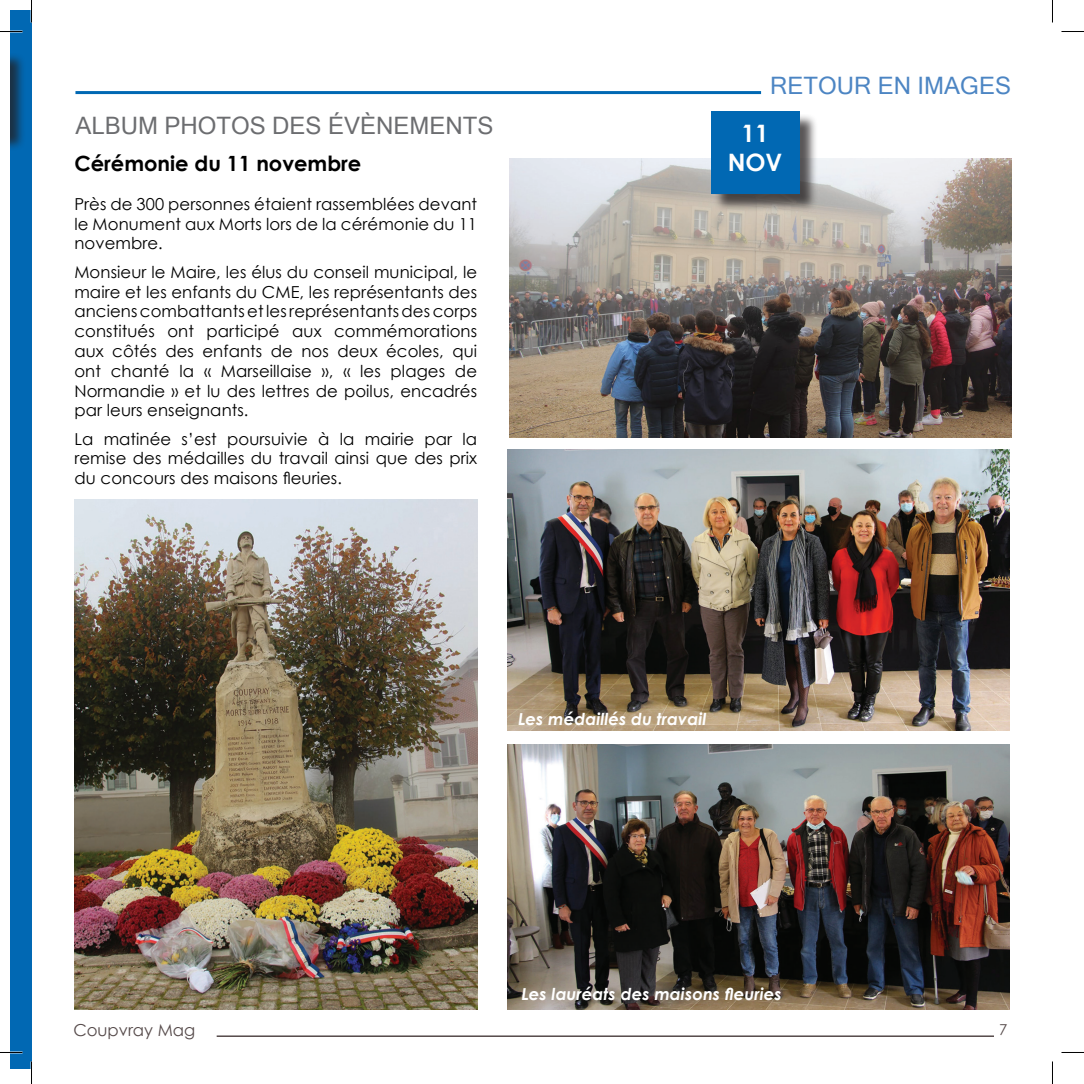
<style>
.page{position:relative;width:1084px;height:1084px;background:#fff}
.page>*{position:absolute;margin:0;border:0;box-sizing:border-box;transform-origin:0 0}
.t1{font:24px "Microsoft Sans Serif";color:#6c6d70}
.t2{font:24px "Microsoft Sans Serif";color:#4c85c3}
.t3{font:700 24px/28.8px "Century Gothic";color:#fff;text-align:center}
.t4{font:700 21px "Century Gothic";color:#000}
.t5{font:16.5px/19.8px "Century Gothic";letter-spacing:.005em;color:#000;text-align:justify}
.t6{font:italic 700 16.5px "Century Gothic";letter-spacing:.005em;color:#fff}
.t7{font:16.5px "Century Gothic";color:#554a4a}
.t8{font:15px "Century Gothic";color:#554a4a}
</style>
<div class="page">
<hr style="left:217px;top:1035px;width:777px;height:1px;background:#554a4a">
<hr style="left:75px;top:91px;width:686px;height:3px;background:#0168b3">
<div style="left:10px;top:10px;width:22px;height:1058px;background:#0168b3"></div>
<div style="left:10px;top:52px;width:16px;height:99px;background:#231f20;opacity:.75"></div>
<img style="left:508px;top:744px;width:501px;height:265px">
<img style="left:509px;top:158px;width:502px;height:280px">
<img style="left:508px;top:449px;width:501px;height:281px">
<img style="left:74px;top:499px;width:403px;height:510px">
<div style="left:713px;top:113px;width:105px;height:99px;background:#231f20;opacity:.75"></div>
<div style="left:710px;top:111px;width:89px;height:82px;background:#0168b3"></div>
<hr style="left:0;top:1051px;width:22px;height:2px;background:#fff">
<svg style="left:0;top:31px;width:22px;height:1px"></svg>
<svg style="left:1061px;top:31px;width:22px;height:1px"></svg>
<svg style="left:0;top:1052px;width:22px;height:1px"></svg>
<svg style="left:1061px;top:1052px;width:22px;height:1px"></svg>
<svg style="left:31px;top:0;width:1px;height:23px"></svg>
<svg style="left:31px;top:1061px;width:1px;height:22px"></svg>
<svg style="left:1052px;top:0;width:1px;height:23px"></svg>
<svg style="left:1052px;top:1061px;width:1px;height:22px"></svg>
<h1 class="t1" style="left:75px;top:110px;width:419px">ALBUM PHOTOS DES ÉVÈNEMENTS</h1>
<p class="t4" style="left:74px;top:147px;width:288px">Cérémonie du 11 novembre</p>
<p class="t5" style="left:74px;top:194px;width:404px">Près de 300 personnes étaient rassemblées devant le Monument aux Morts lors de la cérémonie du 11 novembre.</p>
<p class="t5" style="left:74px;top:261px;width:404px">Monsieur le Maire, les élus du conseil municipal, le maire et les enfants du CME, les représentants des anciens combattants et les représentants des corps constitués ont participé aux commémorations aux côtés des enfants de nos deux écoles, qui ont chanté la « Marseillaise », « les plages de Normandie » et lu des lettres de poilus, encadrés par leurs enseignants.</p>
<p class="t5" style="left:74px;top:428px;width:404px">La matinée s’est poursuivie à la mairie par la remise des médailles du travail ainsi que des prix du concours des maisons fleuries.</p>
<h1 class="t2" style="left:770px;top:70px;width:242px">RETOUR EN IMAGES</h1>
<h1 class="t3" style="left:727px;top:118px;width:56px">11<br>NOV</h1>
<p class="t6" style="left:518px;top:706px;width:190px">Les médaillés du travail</p>
<p class="t6" style="left:521px;top:981px;width:261px">Les lauréats des maisons fleuries</p>
<p class="t7" style="left:73px;top:1018px;width:123px">Coupvray Mag</p>
<p class="t8" style="left:999px;top:1019px;width:10px">7</p>
</div>
